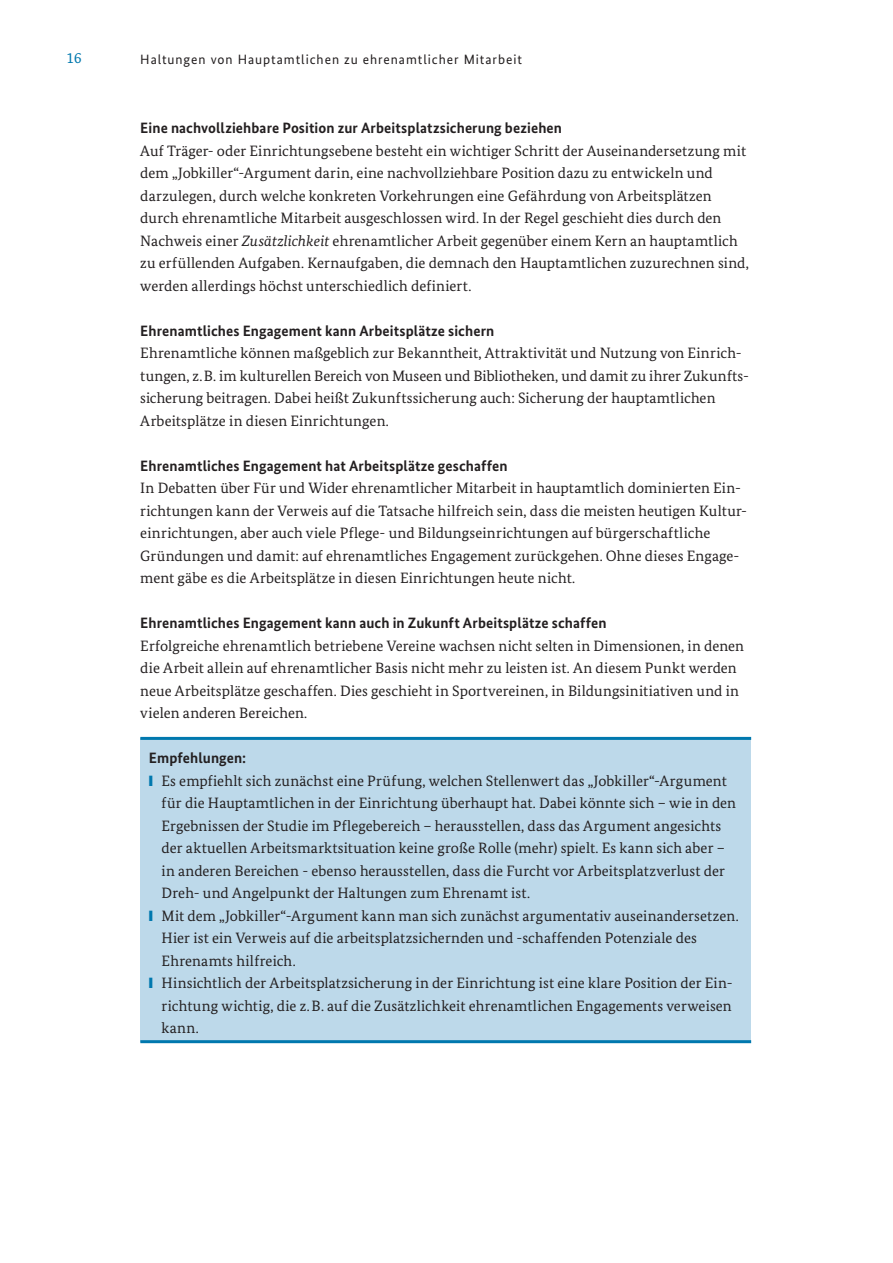
<style>
.page{position:relative;width:893px;height:1263px;background:#fff}
.page>*{position:absolute;margin:0;border:0;box-sizing:border-box;transform-origin:0 0}
.t1{font:15px/22.5px "Bundes Serif";letter-spacing:.005em;color:#231f20}
.t2{font:700 15px "Bundes Sans";letter-spacing:.005em;color:#231f20}
.t3{font:15px "Bundes Serif";color:#0078ae}
.t4{font:13.5px "Bundes Sans";letter-spacing:.07em;color:#231f20}
.s1{font-style:italic}
.s2{color:#0078ae}
</style>
<div class="page">
<div style="left:140px;top:738px;width:611px;height:304px;background:#bdd9ea"></div>
<hr style="left:140px;top:737px;width:611px;height:3px;background:#0078ae">
<hr style="left:140px;top:1040px;width:611px;height:3px;background:#0078ae">
<p class="t3" style="left:67px;top:49px;width:16px">16</p>
<p class="t4" style="left:140px;top:51px;width:383px">Haltungen von Hauptamtlichen zu ehrenamtlicher Mitarbeit</p>
<p class="t2" style="left:140px;top:119px;width:423px">Eine nachvollziehbare Position zur Arbeitsplatzsicherung beziehen</p>
<p class="t1" style="left:140px;top:139px;width:610px">Auf Träger- oder Einrichtungsebene besteht ein wichtiger Schritt der Auseinandersetzung mit dem „Jobkiller“-Argument darin, eine nachvollziehbare Position dazu zu entwickeln und darzulegen, durch welche konkreten Vorkehrungen eine Gefährdung von Arbeitsplätzen durch ehrenamtliche Mitarbeit ausgeschlossen wird. In der Regel geschieht dies durch den Nachweis einer <span class="s1">Zusätzlichkeit</span> ehrenamtlicher Arbeit gegenüber einem Kern an hauptamtlich zu erfüllenden Aufgaben. Kernaufgaben, die demnach den Hauptamtlichen zuzurechnen sind, werden allerdings höchst unterschiedlich definiert.</p>
<p class="t2" style="left:140px;top:321px;width:356px">Ehrenamtliches Engagement kann Arbeitsplätze sichern</p>
<p class="t1" style="left:140px;top:342px;width:610px">Ehrenamtliche können maßgeblich zur Bekanntheit, Attraktivität und Nutzung von Einrich&shy;tungen, z.B. im kulturellen Bereich von Museen und Bibliotheken, und damit zu ihrer Zukunfts&shy;sicherung beitragen. Dabei heißt Zukunftssicherung auch: Sicherung der hauptamtlichen Arbeitsplätze in diesen Einrichtungen.</p>
<p class="t2" style="left:140px;top:456px;width:369px">Ehrenamtliches Engagement hat Arbeitsplätze geschaffen</p>
<p class="t1" style="left:140px;top:477px;width:608px">In Debatten über Für und Wider ehrenamtlicher Mitarbeit in hauptamtlich dominierten Ein&shy;richtungen kann der Verweis auf die Tatsache hilfreich sein, dass die meisten heutigen Kultur&shy;einrichtungen, aber auch viele Pflege- und Bildungseinrichtungen auf bürgerschaftliche Gründungen und damit: auf ehrenamtliches Engagement zurückgehen. Ohne dieses Engage&shy;ment gäbe es die Arbeitsplätze in diesen Einrichtungen heute nicht.</p>
<p class="t2" style="left:140px;top:614px;width:468px">Ehrenamtliches Engagement kann auch in Zukunft Arbeitsplätze schaffen</p>
<p class="t1" style="left:140px;top:634px;width:605px">Erfolgreiche ehrenamtlich betriebene Vereine wachsen nicht selten in Dimensionen, in denen die Arbeit allein auf ehrenamtlicher Basis nicht mehr zu leisten ist. An diesem Punkt werden neue Arbeitsplätze geschaffen. Dies geschieht in Sportvereinen, in Bildungsinitiativen und in vielen anderen Bereichen.</p>
<p class="t2" style="left:149px;top:749px;width:99px">Empfehlungen:</p>
<p class="t1" style="left:149px;top:769px;width:579px"><span class="s2">❙</span> Es empfiehlt sich zunächst eine Prüfung, welchen Stellenwert das „Jobkiller“-Argument</p>
<p class="t1" style="left:162px;top:792px;width:576px">für die Hauptamtlichen in der Einrichtung überhaupt hat. Dabei könnte sich – wie in den</p>
<p class="t1" style="left:162px;top:814px;width:561px">Ergebnissen der Studie im Pflegebereich – herausstellen, dass das Argument angesichts</p>
<p class="t1" style="left:162px;top:837px;width:565px">der aktuellen Arbeitsmarktsituation keine große Rolle (mehr) spielt. Es kann sich aber –</p>
<p class="t1" style="left:162px;top:859px;width:565px">in anderen Bereichen - ebenso herausstellen, dass die Furcht vor Arbeitsplatzverlust der</p>
<p class="t1" style="left:162px;top:882px;width:370px">Dreh- und Angelpunkt der Haltungen zum Ehrenamt ist.</p>
<p class="t1" style="left:149px;top:904px;width:591px"><span class="s2">❙</span> Mit dem „Jobkiller“-Argument kann man sich zunächst argumentativ auseinandersetzen.</p>
<p class="t1" style="left:162px;top:927px;width:537px">Hier ist ein Verweis auf die arbeitsplatzsichernden und -schaffenden Potenziale des</p>
<p class="t1" style="left:162px;top:949px;width:136px">Ehrenamts hilfreich.</p>
<p class="t1" style="left:149px;top:972px;width:585px"><span class="s2">❙</span> Hinsichtlich der Arbeitsplatzsicherung in der Einrichtung ist eine klare Position der Ein-</p>
<p class="t1" style="left:162px;top:994px;width:572px">richtung wichtig, die z.B. auf die Zusätzlichkeit ehrenamtlichen Engagements verweisen</p>
<p class="t1" style="left:162px;top:1017px;width:39px">kann.</p>
</div>
